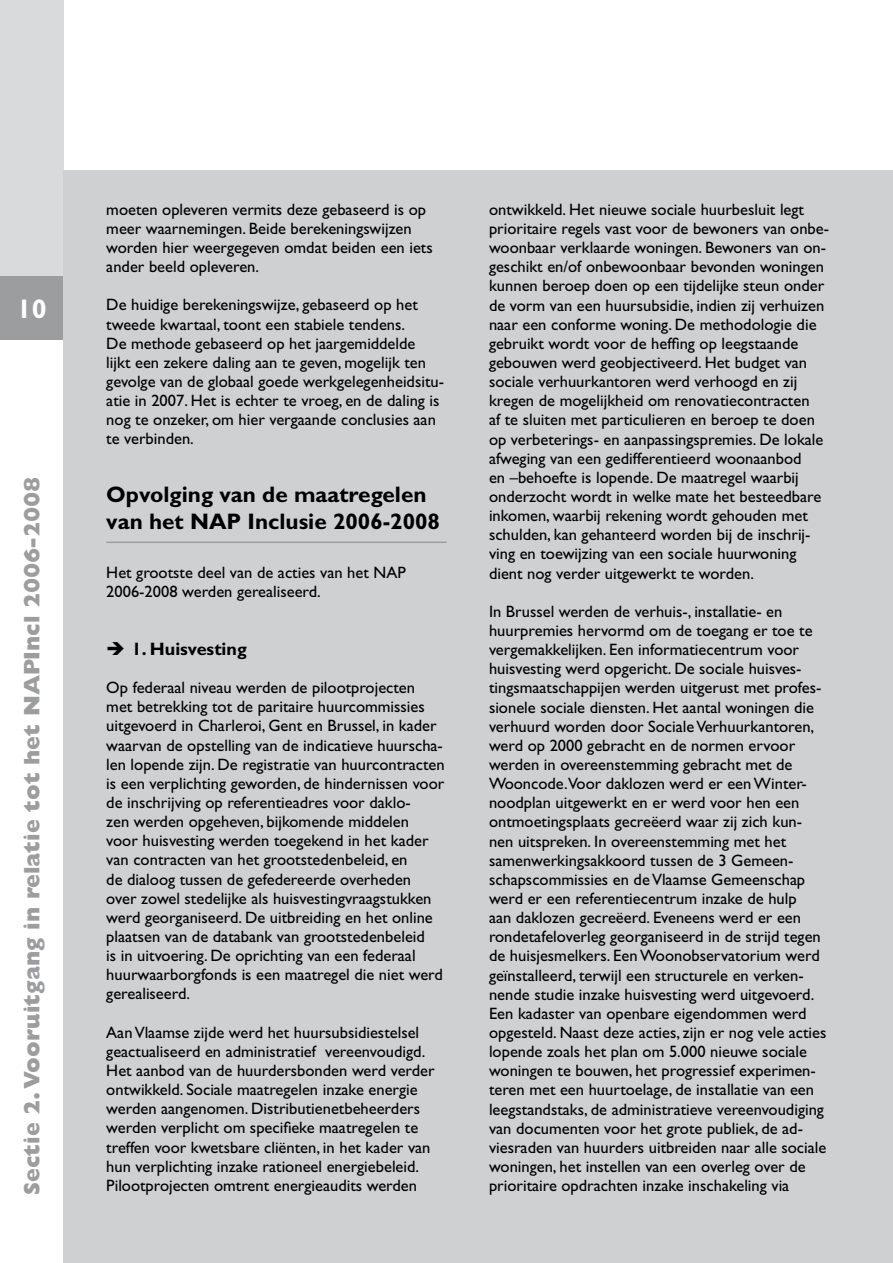
<style>
.page{position:relative;width:893px;height:1263px;background:#fff}
.page>*{position:absolute;margin:0;border:0;box-sizing:border-box;transform-origin:0 0}
.t1{font:700 27px "Gill Sans Std";color:#fff}
.t2{font:700 22.5px/27px "Gill Sans Std";color:#000}
.t3{font:800 22.5px "Gill Sans Std";color:#9c9d9f}
.t4{font:700 18px "Gill Sans Std";color:#000}
.t5{font:16.5px/19.2px "Gill Sans Std";color:#000}
</style>
<div class="page">
<div style="left:0;top:0;width:64px;height:276px;background:#d9dadb"></div>
<div style="left:0;top:276px;width:64px;height:64px;background:#9c9d9f"></div>
<div style="left:64px;top:170px;width:829px;height:1093px;background:#cfd0d2"></div>
<hr style="left:106px;top:541px;width:340px;height:2px;background:#9c9d9f">
<h1 class="t1" style="left:17px;top:292px;width:31px">10</h1>
<h2 class="t3" style="left:19px;top:1195px;width:720px;rotate:-90deg">Sectie 2. Vooruitgang in relatie tot het NAPIncl 2006-2008</h2>
<p class="t5" style="left:106px;top:200px;width:328px">moeten opleveren vermits deze gebaseerd is op meer waarnemingen. Beide berekeningswijzen worden hier weergegeven omdat beiden een iets ander beeld opleveren.</p>
<p class="t5" style="left:106px;top:295px;width:339px">De huidige berekeningswijze, gebaseerd op het tweede kwartaal, toont een stabiele tendens.<br>De methode gebaseerd op het jaargemiddelde<br>lijkt een zekere daling aan te geven, mogelijk ten gevolge van de globaal goede werkgelegenheidsitu&shy;atie in 2007. Het is echter te vroeg, en de daling is nog te onzeker, om hier vergaande conclusies aan te verbinden.</p>
<h2 class="t2" style="left:106px;top:481px;width:335px">Opvolging van de maatregelen van het NAP Inclusie 2006-2008</h2>
<p class="t5" style="left:106px;top:563px;width:301px">Het grootste deel van de acties van het NAP<br>2006-2008 werden gerealiseerd.</p>
<p class="t4" style="left:132px;top:638px;width:116px">1. Huisvesting</p>
<p class="t5" style="left:106px;top:678px;width:340px">Op federaal niveau werden de pilootprojecten met betrekking tot de paritaire huurcommissies uitgevoerd in Charleroi, Gent en Brussel, in kader waarvan de opstelling van de indicatieve huurscha&shy;len lopende zijn. De registratie van huurcontracten is een verplichting geworden, de hindernissen voor de inschrijving op referentieadres voor daklo-<br>zen werden opgeheven, bijkomende middelen voor huisvesting werden toegekend in het kader van contracten van het grootstedenbeleid, en<br>de dialoog tussen de gefedereerde overheden over zowel stedelijke als huisvestingvraagstukken werd georganiseerd. De uitbreiding en het online plaatsen van de databank van grootstedenbeleid<br>is in uitvoering. De oprichting van een federaal huurwaarborgfonds is een maatregel die niet werd gerealiseerd.</p>
<p class="t5" style="left:106px;top:1023px;width:330px">Aan Vlaamse zijde werd het huursubsidiestelsel geactualiseerd en administratief vereenvoudigd.<br>Het aanbod van de huurdersbonden werd verder ontwikkeld. Sociale maatregelen inzake energie werden aangenomen. Distributienetbeheerders werden verplicht om specifieke maatregelen te treffen voor kwetsbare cliënten, in het kader van hun verplichting inzake rationeel energiebeleid.<br>Pilootprojecten omtrent energieaudits werden</p>
<p class="t5" style="left:489px;top:200px;width:342px">ontwikkeld. Het nieuwe sociale huurbesluit legt prioritaire regels vast voor de bewoners van onbe&shy;woonbaar verklaarde woningen. Bewoners van on&shy;geschikt en/of onbewoonbaar bevonden woningen kunnen beroep doen op een tijdelijke steun onder de vorm van een huursubsidie, indien zij verhuizen naar een conforme woning. De methodologie die gebruikt wordt voor de heffing op leegstaande gebouwen werd geobjectiveerd. Het budget van sociale verhuurkantoren werd verhoogd en zij kregen de mogelijkheid om renovatiecontracten<br>af te sluiten met particulieren en beroep te doen op verbeterings- en aanpassingspremies. De lokale afweging van een gedifferentieerd woonaanbod<br>en –behoefte is lopende. De maatregel waarbij onderzocht wordt in welke mate het besteedbare inkomen, waarbij rekening wordt gehouden met schulden, kan gehanteerd worden bij de inschrij&shy;ving en toewijzing van een sociale huurwoning dient nog verder uitgewerkt te worden.</p>
<p class="t5" style="left:489px;top:602px;width:339px">In Brussel werden de verhuis-, installatie- en huurpremies hervormd om de toegang er toe te vergemakkelijken. Een informatiecentrum voor huisvesting werd opgericht. De sociale huisves&shy;tingsmaatschappijen werden uitgerust met profes&shy;sionele sociale diensten. Het aantal woningen die verhuurd worden door Sociale Verhuurkantoren, werd op 2000 gebracht en de normen ervoor werden in overeenstemming gebracht met de Wooncode.Voor daklozen werd er een Winter&shy;noodplan uitgewerkt en er werd voor hen een ontmoetingsplaats gecreëerd waar zij zich kun&shy;nen uitspreken. In overeenstemming met het samenwerkingsakkoord tussen de 3 Gemeen&shy;schapscommissies en de Vlaamse Gemeenschap werd er een referentiecentrum inzake de hulp<br>aan daklozen gecreëerd. Eveneens werd er een rondetafeloverleg georganiseerd in de strijd tegen de huisjesmelkers. Een Woonobservatorium werd geïnstalleerd, terwijl een structurele en verken&shy;nende studie inzake huisvesting werd uitgevoerd.<br>Een kadaster van openbare eigendommen werd opgesteld. Naast deze acties, zijn er nog vele acties lopende zoals het plan om 5.000 nieuwe sociale woningen te bouwen, het progressief experimen&shy;teren met een huurtoelage, de installatie van een leegstandstaks, de administratieve vereenvoudiging van documenten voor het grote publiek, de ad&shy;viesraden van huurders uitbreiden naar alle sociale woningen, het instellen van een overleg over de</p>
<p class="t5" style="left:489px;top:1176px;width:302px">prioritaire opdrachten inzake inschakeling via</p>
</div>
